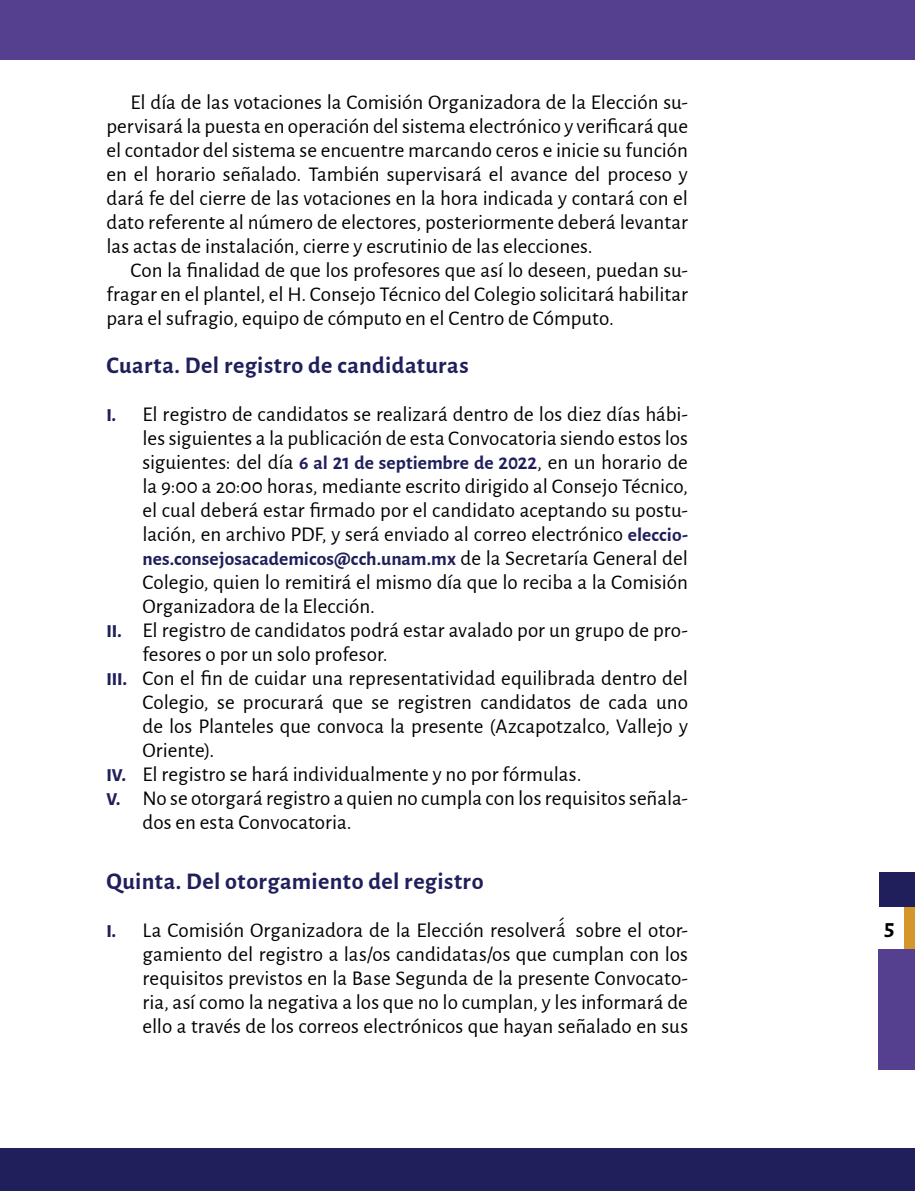
<style>
.page{position:relative;width:915px;height:1191px;background:#fff}
.page>*{position:absolute;margin:0;border:0;box-sizing:border-box;transform-origin:0 0}
.t1{font:700 24px "Alegreya Sans";letter-spacing:.015em;color:#201f5c}
.t2{font:700 24px "Alegreya Sans";color:#000}
.t3{font:21px/24px "Alegreya Sans";color:#000;text-align:justify}
.t4{font:700 19.5px "Alegreya Sans";letter-spacing:.005em;color:#201f5c}
.s1{font-weight:800;font-size:18px;color:#201f5c}
.s2{font-weight:700;font-size:19.5px;color:#201f5c}
.s3{font-weight:400;font-size:21px;color:#000}
</style>
<div class="page">
<div style="left:904px;top:895px;width:10px;height:56px;background:#d4972c"></div>
<div style="left:877px;top:949px;width:37px;height:120px;background:#554090"></div>
<div style="left:879px;top:872px;width:35px;height:34px;background:#201f5c"></div>
<div style="left:0;top:0;width:914px;height:60px;background:#554090"></div>
<div style="left:0;top:1147px;width:914px;height:44px;background:#201f5c"></div>
<p class="t3" style="left:106px;top:89px;width:583px;text-indent:24px">El día de las votaciones la Comisión Organizadora de la Elección su&shy;pervisará la puesta en operación del sistema electrónico y verificará que el contador del sistema se encuentre marcando ceros e inicie su función en el horario señalado. También supervisará el avance del proceso y dará fe del cierre de las votaciones en la hora indicada y contará con el dato referente al número de electores, posteriormente deberá levantar las actas de instalación, cierre y escrutinio de las elecciones.</p>
<p class="t3" style="left:106px;top:257px;width:583px;text-indent:24px">Con la finalidad de que los profesores que así lo deseen, puedan su&shy;fragar en el plantel, el H. Consejo Técnico del Colegio solicitará habilitar para el sufragio, equipo de cómputo en el Centro de Cómputo.</p>
<p class="t1" style="left:106px;top:348px;width:363px">Cuarta. Del registro de candidaturas</p>
<p class="t3" style="left:142px;top:401px;width:547px;text-indent:-36px"><span class="s1">I.</span> El registro de candidatos se realizará dentro de los diez días hábi&shy;les siguientes a la publicación de esta Convocatoria siendo estos los siguientes: del día <span class="s2">6 al 21 de septiembre de 2022</span>, en un horario de la 9:00 a 20:00 horas, mediante escrito dirigido al Consejo Técnico, el cual deberá estar firmado por el candidato aceptando su postu&shy;lación, en archivo PDF, y será enviado al correo electrónico <span class="s2">eleccio-</span></p>
<p class="t4" style="left:142px;top:544px;width:547px">nes.consejosacademicos@cch.unam.mx <span class="s3">de la Secretaría General del</span></p>
<p class="t3" style="left:142px;top:569px;width:547px">Colegio, quien lo remitirá el mismo día que lo reciba a la Comisión</p>
<p class="t3" style="left:142px;top:593px;width:234px">Organizadora de la Elección.</p>
<p class="t3" style="left:106px;top:617px;width:583px"><span class="s1">II.</span> El registro de candidatos podrá estar avalado por un grupo de pro-</p>
<p class="t3" style="left:142px;top:641px;width:246px">fesores o por un solo profesor.</p>
<p class="t3" style="left:106px;top:665px;width:583px"><span class="s1">III.</span> Con el fin de cuidar una representatividad equilibrada dentro del</p>
<p class="t3" style="left:142px;top:689px;width:547px">Colegio, se procurará que se registren candidatos de cada uno</p>
<p class="t3" style="left:142px;top:713px;width:547px">de los Planteles que convoca la presente (Azcapotzalco, Vallejo y</p>
<p class="t3" style="left:142px;top:737px;width:73px">Oriente).</p>
<p class="t3" style="left:106px;top:761px;width:476px"><span class="s1">IV.</span> El registro se hará individualmente y no por fórmulas.</p>
<p class="t3" style="left:106px;top:785px;width:583px"><span class="s1">V.</span> No se otorgará registro a quien no cumpla con los requisitos señala-</p>
<p class="t3" style="left:142px;top:809px;width:211px">dos en esta Convocatoria.</p>
<p class="t1" style="left:106px;top:864px;width:378px">Quinta. Del otorgamiento del registro</p>
<p class="t3" style="left:142px;top:917px;width:547px;text-indent:-36px"><span class="s1">I.</span> La Comisión Organizadora de la Elección resolverá́ sobre el otor&shy;gamiento del registro a las/os candidatas/os que cumplan con los requisitos previstos en la Base Segunda de la presente Convocato&shy;ria, así como la negativa a los que no lo cumplan, y les informará de ello a través de los correos electrónicos que hayan señalado en sus</p>
<p class="t2" style="left:883px;top:912px;width:12px">5</p>
</div>
